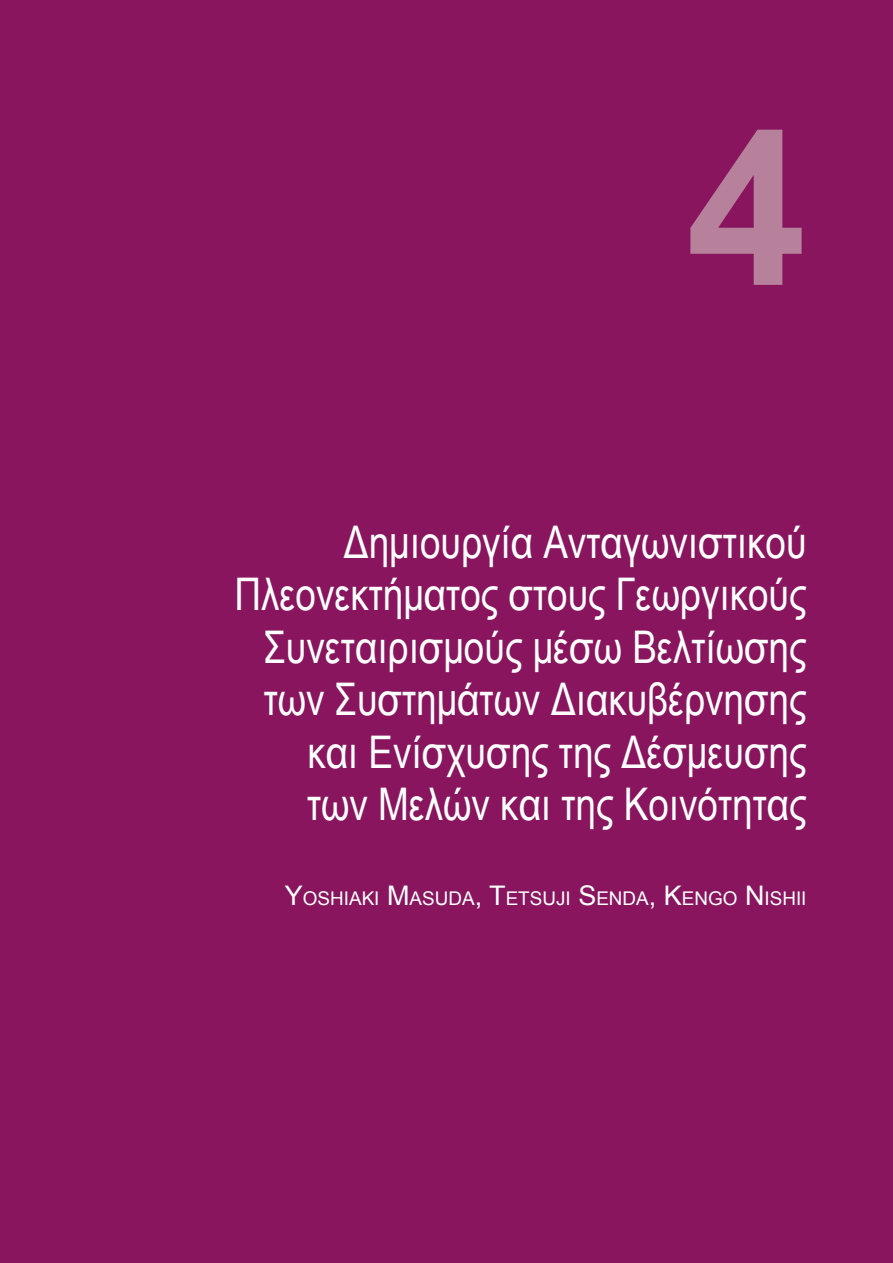
<style>
.page{position:relative;width:893px;height:1263px;background:#89155e}
.page>*{position:absolute;margin:0;border:0;box-sizing:border-box;transform-origin:0 0}
.t1{font:700 216px "Arial";color:#b7809b}
.t2{font:45px/52.5px "Arial Narrow";color:#fff;text-align:right}
.t3{font:18.9px "Arial";color:#fff}
.s1{font-size:27px}
</style>
<div class="page">
<h1 class="t1" style="left:686px;top:89px;width:122px">4</h1>
<p class="t2" style="left:234px;top:515px;width:574px">Δημιουργία Ανταγωνιστικού<br>Πλεονεκτήματος στους Γεωργικούς<br>Συνεταιρισμούς μέσω Βελτίωσης των Συστημάτων Διακυβέρνησης και Ενίσχυσης της Δέσμευσης<br>των Μελών και της Κοινότητας</p>
<p class="t3" style="left:285px;top:888px;width:523px"><span class="s1">Y</span>OSHIAKI <span class="s1">M</span>ASUDA<span class="s1">, T</span>ETSUJI <span class="s1">S</span>ENDA<span class="s1">, K</span>ENGO <span class="s1">N</span>ISHII</p>
</div>
